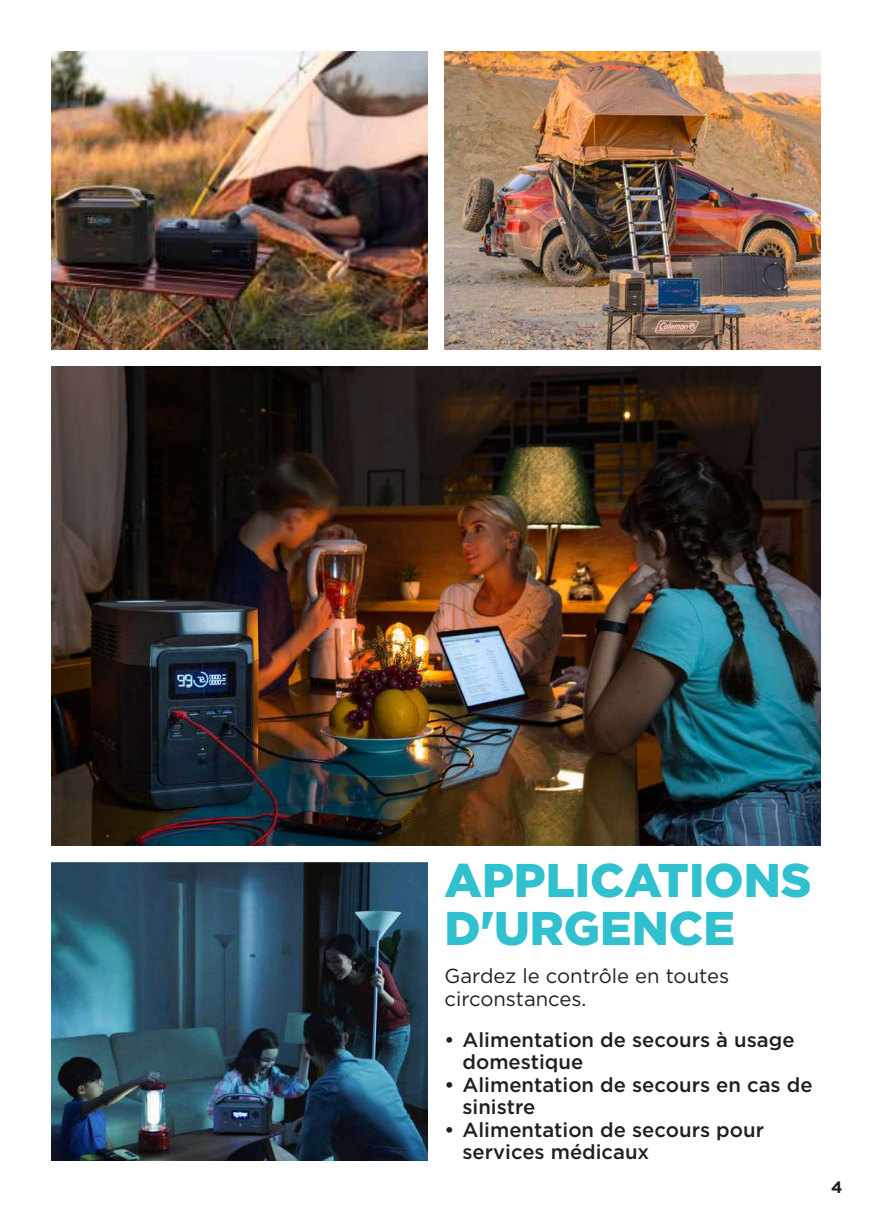
<style>
.page{position:relative;width:872px;height:1212px;background:#fff}
.page>*{position:absolute;margin:0;border:0;box-sizing:border-box;transform-origin:0 0}
.t1{font:900 47.25px/48px "Gotham";color:#30c0ce}
.t2{font:500 20.25px/22.5px "Gotham";color:#231f20}
.t3{font:20.25px/22.5px "Gotham";color:#231f20}
.t4{font:700 16.5px "Gotham";color:#231f20}
</style>
<div class="page">
<img style="left:51px;top:366px;width:770px;height:480px">
<img style="left:51px;top:863px;width:376px;height:298px">
<img style="left:444px;top:51px;width:377px;height:298px">
<img style="left:51px;top:51px;width:376px;height:298px">
<h1 class="t1" style="left:444px;top:855px;width:369px">APPLICATIONS<br>D'URGENCE</h1>
<p class="t3" style="left:444px;top:964px;width:286px">Gardez le contrôle en toutes circonstances.</p>
<p class="t2" style="left:462px;top:1028px;width:333px;text-indent:-18px">• Alimentation de secours à usage domestique</p>
<p class="t2" style="left:462px;top:1073px;width:351px;text-indent:-18px">• Alimentation de secours en cas de sinistre</p>
<p class="t2" style="left:462px;top:1118px;width:303px;text-indent:-18px">• Alimentation de secours pour services médicaux</p>
<p class="t4" style="left:831px;top:1176px;width:13px">4</p>
</div>
